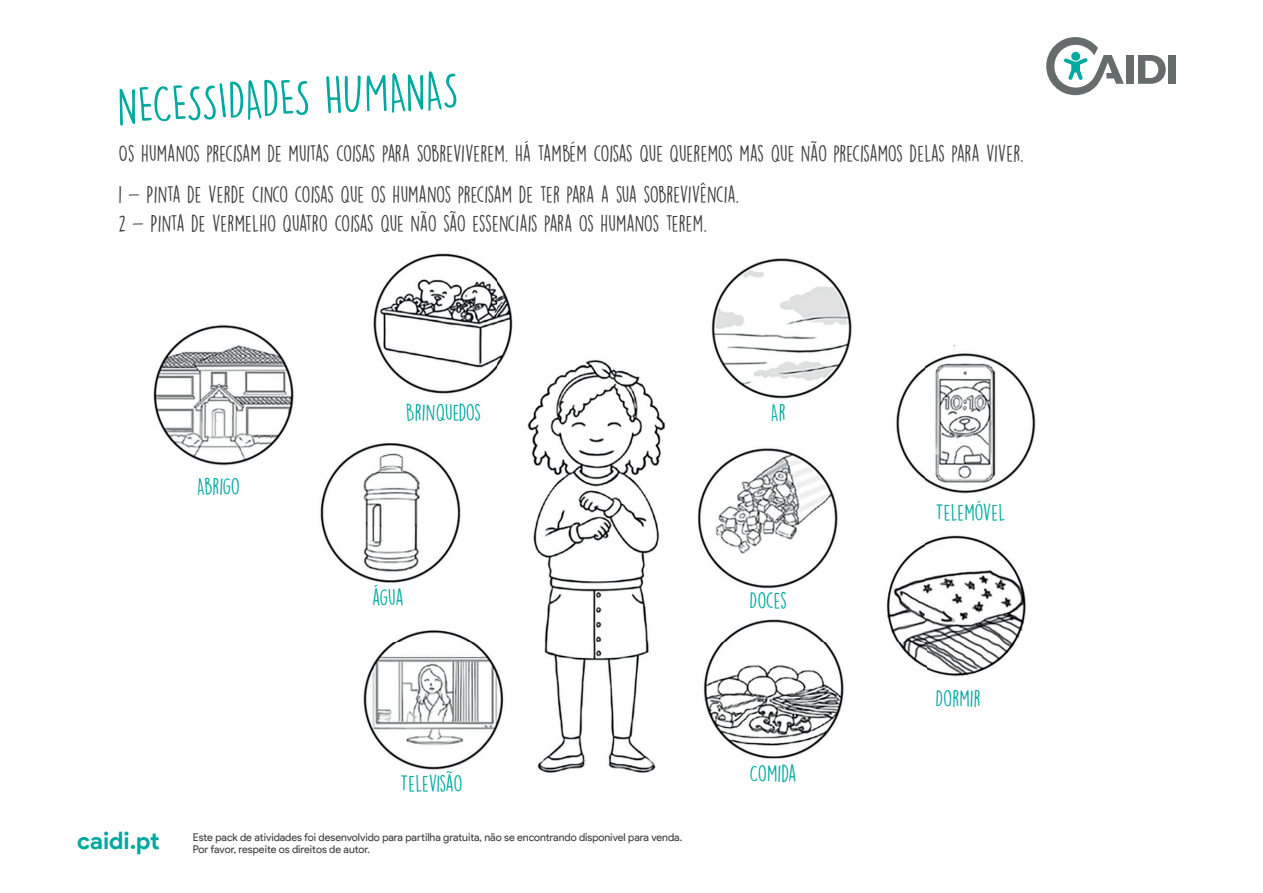
<style>
.page{position:relative;width:1263px;height:893px;background:#fff}
.page>*{position:absolute;margin:0;border:0;box-sizing:border-box;transform-origin:0 0}
.t1{font:48px "DK Lemon Yellow Sun";color:#00a9a0}
.t2{font:700 24px "Product Sans";letter-spacing:-.005em;color:#00a9a0}
.t3{font:21px/41px "DK Lemon Yellow Sun";letter-spacing:-.02em;color:#3e3e3f}
.t4{font:21px "DK Lemon Yellow Sun";letter-spacing:-.01em;color:#00a9a0}
.t5{font:21px "DK Lemon Yellow Sun";letter-spacing:-.035em;color:#00a9a0}
.t6{font:10.8px/12.9px "Product Sans";letter-spacing:-.005em;color:#3e3e3f}
</style>
<div class="page">
<div style="left:1126px;top:55px;width:8px;height:29px;background:#666c6c"></div>
<svg style="left:1138px;top:55px;width:28px;height:29px"></svg>
<div style="left:1168px;top:55px;width:8px;height:29px;background:#666c6c"></div>
<svg style="left:1046px;top:37px;width:78px;height:58px"></svg>
<img style="left:153px;top:253px;width:883px;height:520px">
<h1 class="t1" style="left:115px;top:76px;width:344px;rotate:-3deg">NECESSIDADES HUMANAS</h1>
<p class="t3" style="left:118px;top:133px;width:907px">OS HUMANOS PRECISAM DE MUITAS COISAS PARA SOBREVIVEREM. HÁ TAMBÉM COISAS QUE QUEREMOS MAS QUE NÃO PRECISAMOS DELAS PARA VIVER.<br>1 - PINTA DE VERDE CINCO COISAS QUE OS HUMANOS PRECISAM DE TER PARA A SUA SOBREVIVÊNCIA.</p>
<p class="t3" style="left:118px;top:202px;width:590px">2 - PINTA DE VERMELHO QUATRO COISAS QUE NÃO SÃO ESSENCIAIS PARA OS HUMANOS TEREM.</p>
<p class="t4" style="left:197px;top:473px;width:44px">ABRIGO</p>
<p class="t4" style="left:406px;top:399px;width:77px">BRINQUEDOS</p>
<p class="t4" style="left:372px;top:585px;width:33px">ÁGUA</p>
<p class="t4" style="left:771px;top:399px;width:17px">AR</p>
<p class="t4" style="left:749px;top:587px;width:39px">DOCES</p>
<p class="t5" style="left:400px;top:770px;width:64px">TELEVISÃO</p>
<p class="t4" style="left:749px;top:760px;width:49px">COMIDA</p>
<p class="t2" style="left:77px;top:826px;width:84px">caidi.pt</p>
<p class="t6" style="left:193px;top:830px;width:491px">Este pack de atividades foi desenvolvido para partilha gratuita, não se encontrando disponível para venda.<br>Por favor, respeite os direitos de autor.</p>
<p class="t4" style="left:935px;top:499px;width:72px">TELEMÓVEL</p>
<p class="t4" style="left:935px;top:685px;width:47px">DORMIR</p>
</div>
